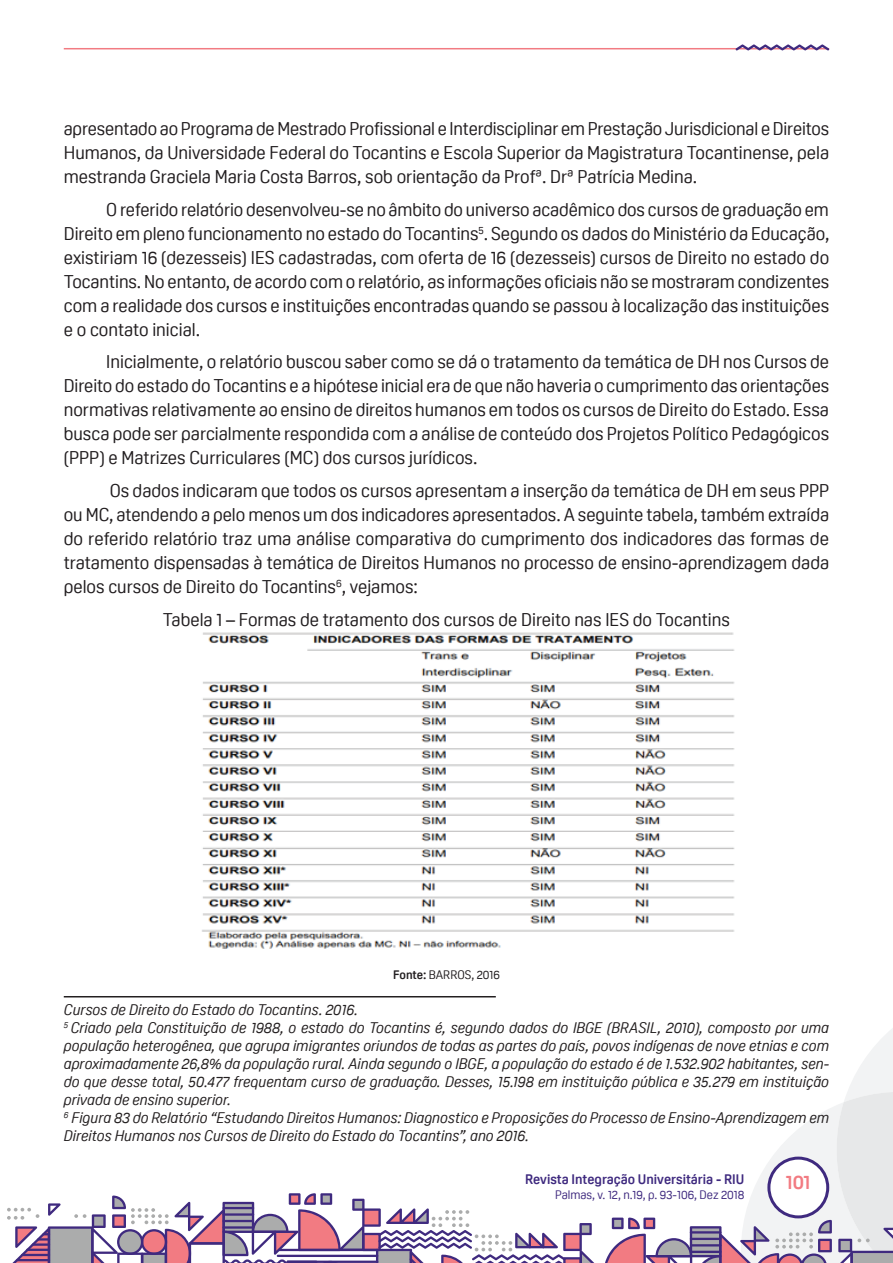
<style>
.page{position:relative;width:893px;height:1263px;background:#fff}
.page>*{position:absolute;margin:0;border:0;box-sizing:border-box;transform-origin:0 0}
.t1{font:700 19.5px "Oscine";color:#f27b82}
.t2{font:18px/24px "Oscine";color:#211d1f;text-align:justify}
.t3{font:italic 15px/18px "Oscine";color:#231f20}
.t4{font:700 13.5px "Oscine";color:#3f2a7f}
.t5{font:12px "Oscine";color:#3f2a7f}
.t6{font:12px "Oscine";color:#211d1f}
.s1{font-weight:700}
</style>
<div class="page">
<svg style="left:7px;top:1028px;width:886px;height:235px"></svg>
<hr style="left:64px;top:48px;width:765px;height:1px;background:#f27b82">
<svg style="left:735px;top:44px;width:94px;height:7px"></svg>
<hr style="left:64px;top:996px;width:432px;height:1px;background:#231f20">
<img style="left:202px;top:632px;width:533px;height:317px">
<p class="t2" style="left:64px;top:117px;width:767px">apresentado ao Programa de Mestrado Profissional e Interdisciplinar em Prestação Jurisdicional e Direitos Humanos, da Universidade Federal do Tocantins e Escola Superior da Magistratura Tocantinense, pela mestranda Graciela Maria Costa Barros, sob orientação da Profª. Drª Patrícia Medina.</p>
<p class="t2" style="left:64px;top:198px;width:767px;text-indent:43px">O referido relatório desenvolveu-se no âmbito do universo acadêmico dos cursos de graduação em Direito em pleno funcionamento no estado do Tocantins<sup>5</sup>. Segundo os dados do Ministério da Educação, existiriam 16 (dezesseis) IES cadastradas, com oferta de 16 (dezesseis) cursos de Direito no estado do Tocantins. No entanto, de acordo com o relatório, as informações oficiais não se mostraram condizentes com a realidade dos cursos e instituições encontradas quando se passou à localização das instituições e o contato inicial.</p>
<p class="t2" style="left:64px;top:350px;width:767px;text-indent:43px">Inicialmente, o relatório buscou saber como se dá o tratamento da temática de DH nos Cursos de Direito do estado do Tocantins e a hipótese inicial era de que não haveria o cumprimento das orientações normativas relativamente ao ensino de direitos humanos em todos os cursos de Direito do Estado. Essa busca pode ser parcialmente respondida com a análise de conteúdo dos Projetos Político Pedagógicos (PPP) e Matrizes Curriculares (MC) dos cursos jurídicos.</p>
<p class="t2" style="left:64px;top:479px;width:767px;text-indent:46px">Os dados indicaram que todos os cursos apresentam a inserção da temática de DH em seus PPP ou MC, atendendo a pelo menos um dos indicadores apresentados. A seguinte tabela, também extraída do referido relatório traz uma análise comparativa do cumprimento dos indicadores das formas de tratamento dispensadas à temática de Direitos Humanos no processo de ensino-aprendizagem dada pelos cursos de Direito do Tocantins<sup>6</sup>, vejamos:</p>
<p class="t2" style="left:163px;top:607px;width:569px">Tabela 1 – Formas de tratamento dos cursos de Direito nas IES do Tocantins</p>
<p class="t6" style="left:393px;top:968px;width:108px"><span class="s1">Fonte:</span> BARROS, 2016</p>
<p class="t3" style="left:64px;top:1000px;width:767px">Cursos de Direito do Estado do Tocantins. 2016.<br><sup>5</sup> Criado pela Constituição de 1988, o estado do Tocantins é, segundo dados do IBGE (BRASIL, 2010), composto por uma população heterogênea, que agrupa imigrantes oriundos de todas as partes do país, povos indígenas de nove etnias e com aproximadamente 26,8% da população rural. Ainda segundo o IBGE, a população do estado é de 1.532.902 habitantes, sen&shy;do que desse total, 50.477 frequentam curso de graduação. Desses, 15.198 em instituição pública e 35.279 em instituição privada de ensino superior.<br><sup>6</sup> Figura 83 do Relatório “Estudando Direitos Humanos: Diagnostico e Proposições do Processo de Ensino-Aprendizagem em Direitos Humanos nos Cursos de Direito do Estado do Tocantins”, ano 2016.</p>
<p class="t4" style="left:525px;top:1172px;width:221px">Revista Integração Universitária - RIU</p>
<p class="t5" style="left:555px;top:1188px;width:191px">Palmas, v. 12, n.19, p. 93-106, Dez 2018</p>
<p class="t1" style="left:786px;top:1171px;width:26px">101</p>
</div>
